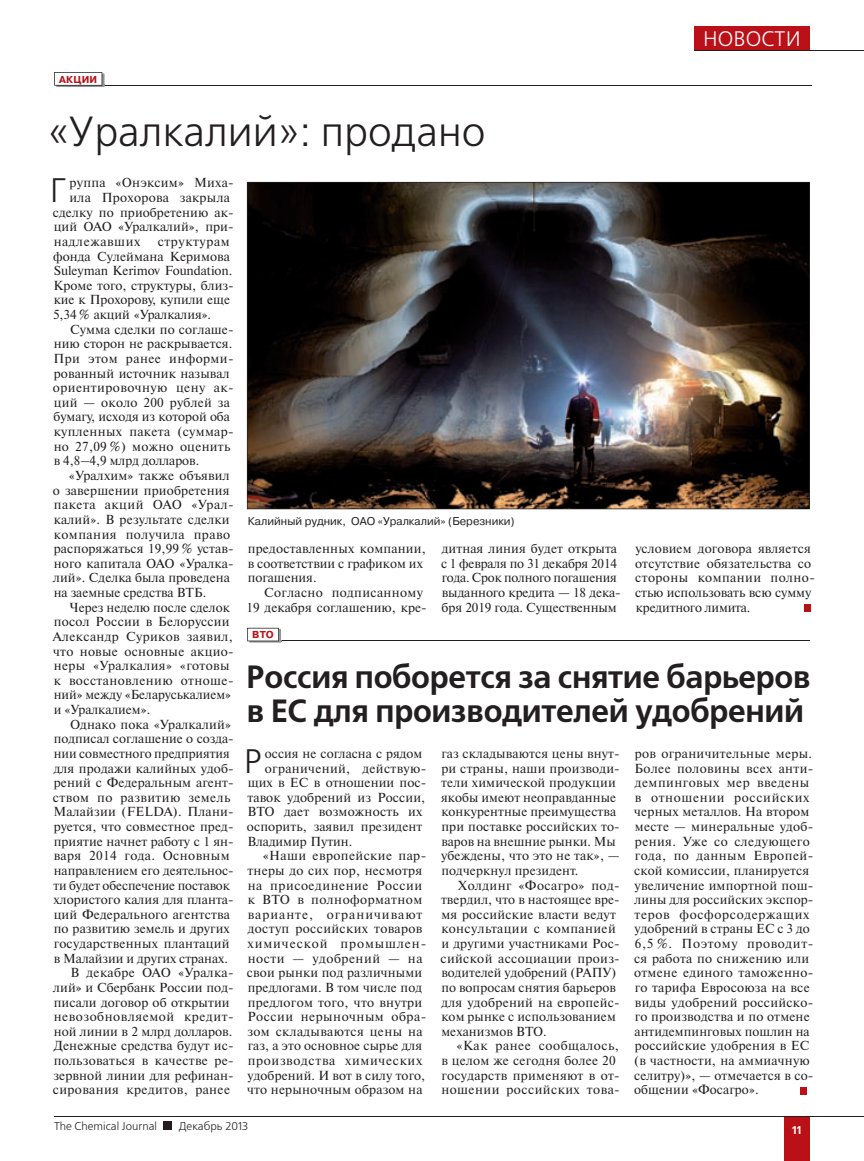
<style>
.page{position:relative;width:864px;height:1161px;background:#fff}
.page>*{position:absolute;margin:0;border:0;box-sizing:border-box;transform-origin:0 0}
.t1{font:42px "Free Set C";color:#231f20}
.t2{font:33.9px "Free Set C";color:#231f20}
.t3{font:700 32.1px/34.5px "Free Set C";letter-spacing:-.01em;color:#231f20}
.t4{font:21px "Free Set C";letter-spacing:.005em;color:#fff}
.t5{font:13.05px/14.5px "Newton C";letter-spacing:.01em;color:#231f20}
.t6{font:13.05px/14.5px "Newton C";letter-spacing:-.01em;color:#231f20}
.t7{font:13.05px "Newton C";letter-spacing:.03em;color:#231f20}
.t8{font:13.05px "Newton C";letter-spacing:.04em;color:#231f20}
.t9{font:13.05px "Newton C";letter-spacing:.045em;color:#231f20}
.t10{font:13.05px "Newton C";letter-spacing:.05em;color:#231f20}
.t11{font:13.05px "Newton C";letter-spacing:.075em;color:#231f20}
.t12{font:13.05px "Newton C";letter-spacing:.07em;color:#231f20}
.t13{font:13.05px "Newton C";letter-spacing:.035em;color:#231f20}
.t14{font:11.25px "Pragmatica C";color:#231f20}
.t15{font:11.25px "Free Set C";color:#231f20}
.t16{font:700 11.25px "Free Set C";color:#fff}
.t17{font:700 10.05px "Pragmatica C";letter-spacing:.03em;color:#bb1018}
</style>
<div class="page">
<hr style="left:101px;top:85px;width:710px;height:1px;background:#231f20">
<img style="left:56px;top:86px;width:48px;height:1px">
<svg style="left:54px;top:72px;width:50px;height:14px"></svg>
<div style="left:803px;top:605px;width:7px;height:7px;background:#bb1018"></div>
<img style="left:247px;top:182px;width:562px;height:327px">
<hr style="left:279px;top:640px;width:530px;height:1px;background:#231f20">
<img style="left:249px;top:641px;width:32px;height:2px">
<svg style="left:247px;top:628px;width:34px;height:13px"></svg>
<div style="left:799px;top:1087px;width:7px;height:7px;background:#bb1018"></div>
<div style="left:783px;top:1116px;width:26px;height:45px;background:#bb1018"></div>
<hr style="left:54px;top:1116px;width:755px;height:1px;background:#231f20">
<hr style="left:809px;top:1116px;width:54px;height:1px;background:#231f20">
<div style="left:164px;top:1121px;width:8px;height:9px;background:#231f20"></div>
<div style="left:694px;top:27px;width:115px;height:23px;background:#bb1018"></div>
<hr style="left:694px;top:50px;width:115px;height:1px;background:#231f20">
<hr style="left:809px;top:50px;width:54px;height:1px;background:#231f20">
<h3 class="t4" style="left:703px;top:30px;width:99px">НОВОСТИ</h3>
<p class="t17" style="left:59px;top:76px;width:40px">АКЦИИ</p>
<h1 class="t1" style="left:48px;top:114px;width:438px">«Уралкалий»: продано</h1>
<h2 class="t2" style="left:50px;top:177px;width:17px">Г</h2>
<p class="t5" style="left:70px;top:177px;width:165px">руппа «Онэксим» Миха-</p>
<p class="t5" style="left:70px;top:191px;width:162px">ила Прохорова закрыла</p>
<p class="t5" style="left:53px;top:206px;width:182px">сделку по приобретению ак-</p>
<p class="t5" style="left:54px;top:221px;width:181px">ций ОАО «Уралкалий», при-</p>
<p class="t9" style="left:54px;top:237px;width:88px">надлежавших</p>
<p class="t5" style="left:53px;top:235px;width:182px;text-indent:105px">структурам фонда Сулеймана Керимова<br>Suleyman Kerimov Foundation.<br>Кроме того, структуры, близ&shy;кие к Прохорову, купили еще<br>5,34 % акций «Уралкалия».</p>
<p class="t5" style="left:53px;top:323px;width:182px;text-indent:17px">Сумма сделки по соглаше&shy;нию сторон не раскрывается.<br>При этом ранее информи&shy;рованный источник называл ориентировочную цену ак&shy;ций — около 200 рублей за бумагу, исходя из которой оба купленных пакета (суммар&shy;но 27,09 %) можно оценить в 4,8–4,9 млрд долларов.</p>
<p class="t5" style="left:53px;top:469px;width:182px;text-indent:16px">«Уралхим» также объявил о завершении приобретения пакета акций ОАО «Урал&shy;калий». В результате сделки компания получила право распоряжаться 19,99 % устав&shy;ного капитала ОАО «Уралка&shy;лий». Сделка была проведена на заемные средства ВТБ.</p>
<p class="t5" style="left:53px;top:601px;width:182px;text-indent:17px">Через неделю после сделок посол России в Белоруссии<br>Александр Суриков заявил, что новые основные акцио&shy;неры «Уралкалия» «готовы к восстановлению отноше&shy;ний» между «Беларуськалием» и «Уралкалием».</p>
<p class="t5" style="left:70px;top:718px;width:162px">Однако пока «Уралкалий»</p>
<p class="t5" style="left:54px;top:732px;width:181px">подписал соглашение о созда-</p>
<p class="t5" style="left:54px;top:747px;width:177px">нии совместного предприятия</p>
<p class="t5" style="left:54px;top:762px;width:181px">для продажи калийных удоб-</p>
<p class="t5" style="left:54px;top:776px;width:181px">рений с Федеральным агент-</p>
<p class="t7" style="left:53px;top:793px;width:179px">ством по развитию земель</p>
<p class="t5" style="left:53px;top:806px;width:182px">Малайзии (FELDA). Плани-</p>
<p class="t5" style="left:54px;top:820px;width:181px">руется, что совместное пред-</p>
<p class="t5" style="left:54px;top:835px;width:181px">приятие начнет работу с 1 ян-</p>
<p class="t7" style="left:54px;top:851px;width:177px">варя 2014 года. Основным</p>
<p class="t5" style="left:54px;top:864px;width:181px">направлением его деятельнос-</p>
<p class="t5" style="left:53px;top:879px;width:178px">ти будет обеспечение поставок</p>
<p class="t5" style="left:54px;top:893px;width:181px">хлористого калия для планта-</p>
<p class="t5" style="left:54px;top:908px;width:178px">ций Федерального агентства</p>
<p class="t5" style="left:54px;top:923px;width:177px">по развитию земель и других</p>
<p class="t5" style="left:54px;top:937px;width:177px">государственных плантаций</p>
<p class="t5" style="left:54px;top:952px;width:176px">в Малайзии и других странах.</p>
<p class="t5" style="left:70px;top:966px;width:165px">В декабре ОАО «Уралка-</p>
<p class="t5" style="left:53px;top:981px;width:182px">лий» и Сбербанк России под-</p>
<p class="t5" style="left:54px;top:996px;width:177px">писали договор об открытии</p>
<p class="t9" style="left:54px;top:1012px;width:181px">невозобновляемой кредит-</p>
<p class="t5" style="left:54px;top:1025px;width:180px">ной линии в 2 млрд долларов.</p>
<p class="t5" style="left:54px;top:1040px;width:181px">Денежные средства будут ис-</p>
<p class="t5" style="left:54px;top:1054px;width:181px">пользоваться в качестве ре-</p>
<p class="t5" style="left:53px;top:1069px;width:182px">зервной линии для рефинан-</p>
<p class="t7" style="left:53px;top:1085px;width:179px">сирования кредитов, ранее</p>
<p class="t14" style="left:248px;top:517px;width:268px">Калийный рудник, ОАО «Уралкалий» (Березники)</p>
<p class="t6" style="left:441px;top:542px;width:181px">дитная линия будет открыта с 1 февраля по 31 декабря 2014 года. Срок полного погашения выданного кредита — 18 дека&shy;бря 2019 года. Существенным</p>
<p class="t5" style="left:634px;top:542px;width:181px">условием договора является отсутствие обязательства со стороны компании полно&shy;стью использовать всю сумму кредитного лимита.</p>
<p class="t5" style="left:248px;top:542px;width:179px">предоставленных компании, в соответствии с графиком их погашения.</p>
<p class="t5" style="left:246px;top:586px;width:182px;text-align:right">Согласно подписанному<br>19 декабря соглашению, кре-</p>
<p class="t17" style="left:252px;top:631px;width:23px">ВТО</p>
<h3 class="t3" style="left:246px;top:662px;width:565px">Россия поборется за снятие барьеров в ЕС для производителей удобрений</h3>
<h2 class="t2" style="left:244px;top:747px;width:20px">Р</h2>
<p class="t5" style="left:265px;top:747px;width:159px">оссия не согласна с рядом</p>
<p class="t5" style="left:633px;top:747px;width:181px">ров ограничительные меры.<br>Более половины всех анти&shy;демпинговых мер введены в отношении российских черных металлов. На втором месте — минеральные удоб&shy;рения. Уже со следующего года, по данным Европей&shy;ской комиссии, планируется увеличение импортной пош&shy;лины для российских экспор&shy;теров фосфорсодержащих удобрений в страны ЕС с 3 до<br>6,5 %. Поэтому проводит&shy;ся работа по снижению или отмене единого таможенно&shy;го тарифа Евросоюза на все виды удобрений российско&shy;го производства и по отмене антидемпинговых пошлин на российские удобрения в ЕС (в частности, на аммиачную селитру)», — отмечается в со&shy;общении «Фосагро».</p>
<p class="t5" style="left:441px;top:747px;width:180px">газ складываются цены внут&shy;ри страны, наши производи&shy;тели химической продукции якобы имеют неоправданные конкурентные преимущества при поставке российских то&shy;варов на внешние рынки. Мы убеждены, что это не так», — подчеркнул президент.</p>
<p class="t5" style="left:440px;top:879px;width:181px;text-indent:17px">Холдинг «Фосагро» под&shy;твердил, что в настоящее вре&shy;мя российские власти ведут консультации с компанией и другими участниками Рос&shy;сийской ассоциации произ&shy;водителей удобрений (РАПУ) по вопросам снятия барьеров для удобрений на европейс&shy;ком рынке с использованием механизмов ВТО.</p>
<p class="t5" style="left:441px;top:1040px;width:180px;text-indent:15px">«Как ранее сообщалось, в целом же сегодня более 20 государств применяют в от&shy;ношении российских това-</p>
<p class="t5" style="left:265px;top:762px;width:163px">ограничений, действую-</p>
<p class="t5" style="left:248px;top:776px;width:180px">щих в ЕС в отношении пос-</p>
<p class="t5" style="left:247px;top:791px;width:179px">тавок удобрений из России,</p>
<p class="t5" style="left:247px;top:806px;width:176px">ВТО дает возможность их</p>
<p class="t5" style="left:247px;top:820px;width:177px">оспорить, заявил президент</p>
<p class="t5" style="left:247px;top:835px;width:106px">Владимир Путин.</p>
<p class="t7" style="left:263px;top:851px;width:165px">«Наши европейские пар-</p>
<p class="t5" style="left:247px;top:864px;width:176px">тнеры до сих пор, несмотря</p>
<p class="t8" style="left:248px;top:880px;width:176px">на присоединение России</p>
<p class="t13" style="left:248px;top:895px;width:176px">к ВТО в полноформатном</p>
<p class="t11" style="left:248px;top:910px;width:176px">варианте, ограничивают</p>
<p class="t5" style="left:248px;top:923px;width:176px">доступ российских товаров</p>
<p class="t12" style="left:247px;top:939px;width:180px">химической промышлен-</p>
<p class="t8" style="left:248px;top:953px;width:176px">ности — удобрений — на</p>
<p class="t5" style="left:247px;top:966px;width:177px">свои рынки под различными</p>
<p class="t5" style="left:248px;top:981px;width:176px">предлогами. В том числе под</p>
<p class="t5" style="left:248px;top:996px;width:176px">предлогом того, что внутри</p>
<p class="t8" style="left:247px;top:1012px;width:180px">России нерыночным обра-</p>
<p class="t5" style="left:247px;top:1025px;width:176px">зом складываются цены на</p>
<p class="t5" style="left:248px;top:1040px;width:176px">газ, а это основное сырье для</p>
<p class="t10" style="left:248px;top:1056px;width:176px">производства химических</p>
<p class="t5" style="left:247px;top:1069px;width:179px">удобрений. И вот в силу того,</p>
<p class="t5" style="left:247px;top:1083px;width:177px">что нерыночным образом на</p>
<p class="t15" style="left:54px;top:1121px;width:104px">The Chemical Journal</p>
<p class="t15" style="left:179px;top:1121px;width:71px">Декабрь 2013</p>
<p class="t16" style="left:791px;top:1125px;width:11px">11</p>
</div>
